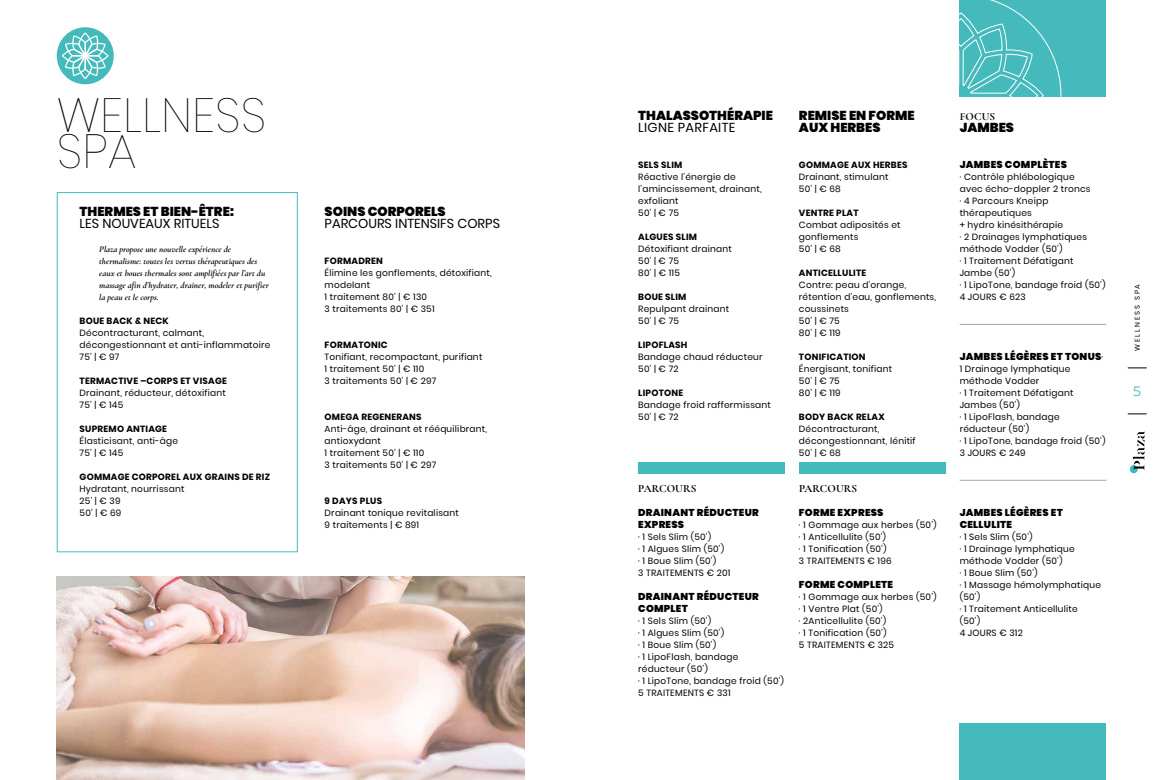
<style>
.page{position:relative;width:1163px;height:780px;background:#fff}
.page>*{position:absolute;margin:0;border:0;box-sizing:border-box;transform-origin:0 0}
.t1{font:100 48px/36px "Poppins";color:#000}
.t2{font:14px "Canaro Light DEMO";color:#45babd}
.t3{font:900 13px/12px "Poppins";color:#000}
.t4{font:13px "Poppins";color:#000}
.t5{font:13px "Poppins";letter-spacing:.025em;color:#000}
.t6{font:700 11px "Cormorant Garamond";letter-spacing:.01em;color:#000}
.t7{font:900 10px/12px "Poppins";letter-spacing:.025em;color:#000}
.t8{font:9px/12px "Poppins";letter-spacing:.025em;color:#000}
.t9{font:700 9px "Poppins";letter-spacing:.025em;color:#000}
.t10{font:italic 700 9px/12px "Cormorant Garamond";color:#000}
.t11{font:7px "Poppins";letter-spacing:.25em;color:#000}
.s1{font-weight:400;font-size:9px}
</style>
<div class="page">
<svg style="left:1129px;top:465px;width:8px;height:8px"></svg>
<svg style="left:1132px;top:432px;width:12px;height:38px"></svg>
<svg style="left:1127px;top:367px;width:19px;height:1px"></svg>
<svg style="left:1127px;top:413px;width:19px;height:1px"></svg>
<div style="left:959px;top:0;width:147px;height:96px;background:#45babd"></div>
<svg style="left:990px;top:0;width:70px;height:97px"></svg>
<svg style="left:959px;top:12px;width:84px;height:85px"></svg>
<div style="left:57px;top:27px;width:57px;height:57px;background:#45babd;border-radius:50%"></div>
<svg style="left:62px;top:32px;width:47px;height:47px"></svg>
<div style="left:959px;top:723px;width:147px;height:57px;background:#45babd"></div>
<div style="left:798px;top:462px;width:147px;height:12px;background:#45babd"></div>
<div style="left:638px;top:462px;width:146px;height:12px;background:#45babd"></div>
<div style="left:57px;top:192px;width:240px;height:360px;border:1px solid #45babd"></div>
<img style="left:57px;top:576px;width:467px;height:204px">
<hr style="left:959px;top:324px;width:147px;height:1px;background:#000">
<hr style="left:959px;top:480px;width:147px;height:1px;background:#000">
<h1 class="t1" style="left:57px;top:97px;width:211px">WELLNESS<br>SPA</h1>
<h3 class="t3" style="left:80px;top:206px;width:156px">THERMES ET BIEN-ÊTRE:</h3>
<h3 class="t4" style="left:80px;top:216px;width:141px">LES NOUVEAUX RITUELS</h3>
<p class="t10" style="left:99px;top:243px;width:171px">Plaza propose une nouvelle expérience de thermalisme: toutes les vertus thérapeutiques des eaux et boues thermales sont amplifiées par l’art du massage afin d’hydrater, drainer, modeler et purifier la peau et le corps.</p>
<p class="t9" style="left:80px;top:316px;width:91px">BOUE BACK &amp; NECK</p>
<p class="t8" style="left:80px;top:327px;width:192px">Décontracturant, calmant, décongestionnant et anti-inflammatoire<br>75’ | € 97</p>
<p class="t9" style="left:80px;top:376px;width:149px">TERMACTIVE –CORPS ET VISAGE</p>
<p class="t8" style="left:80px;top:387px;width:148px">Drainant, réducteur, détoxifiant<br>75’ | € 145</p>
<p class="t9" style="left:80px;top:424px;width:89px">SUPREMO ANTIAGE</p>
<p class="t8" style="left:80px;top:435px;width:100px">Élasticisant, anti-âge<br>75’ | € 145</p>
<p class="t9" style="left:80px;top:472px;width:192px">GOMMAGE CORPOREL AUX GRAINS DE RIZ</p>
<p class="t8" style="left:80px;top:483px;width:106px">Hydratant, nourrissant<br>25’ | € 39<br>50’ | € 69</p>
<h3 class="t3" style="left:324px;top:206px;width:123px">SOINS CORPORELS</h3>
<h3 class="t4" style="left:324px;top:216px;width:177px">PARCOURS INTENSIFS CORPS</h3>
<p class="t9" style="left:324px;top:256px;width:60px">FORMADREN</p>
<p class="t8" style="left:324px;top:267px;width:169px">Élimine les gonflements, détoxifiant, modelant<br>1 traitement 80’ | € 130<br>3 traitements 80’ | € 351</p>
<p class="t9" style="left:324px;top:340px;width:65px">FORMATONIC</p>
<p class="t8" style="left:324px;top:351px;width:159px">Tonifiant, recompactant, purifiant<br>1 traitement 50’ | € 110<br>3 traitements 50’ | € 297</p>
<p class="t9" style="left:324px;top:412px;width:98px">OMEGA REGENERANS</p>
<p class="t8" style="left:324px;top:423px;width:164px">Anti-âge, drainant et rééquilibrant, antioxydant<br>1 traitement 50’ | € 110<br>3 traitements 50’ | € 297</p>
<p class="t9" style="left:324px;top:496px;width:59px">9 DAYS PLUS</p>
<p class="t8" style="left:324px;top:507px;width:136px">Drainant tonique revitalisant<br>9 traitements | € 891</p>
<h3 class="t3" style="left:638px;top:110px;width:136px">THALASSOTHÉRAPIE</h3>
<h3 class="t5" style="left:638px;top:120px;width:99px">LIGNE PARFAITE</h3>
<p class="t9" style="left:638px;top:160px;width:46px">SELS SLIM</p>
<p class="t8" style="left:638px;top:171px;width:125px">Réactive l’énergie de l’amincissement, drainant, exfoliant<br>50’ | € 75</p>
<p class="t9" style="left:638px;top:232px;width:60px">ALGUES SLIM</p>
<p class="t8" style="left:638px;top:243px;width:95px">Détoxifiant drainant<br>50’ | € 75<br>80’ | € 115</p>
<p class="t9" style="left:638px;top:292px;width:50px">BOUE SLIM</p>
<p class="t8" style="left:638px;top:303px;width:92px">Repulpant drainant<br>50’ | € 75</p>
<p class="t9" style="left:638px;top:340px;width:51px">LIPOFLASH</p>
<p class="t8" style="left:638px;top:351px;width:126px">Bandage chaud réducteur<br>50’ | € 72</p>
<p class="t9" style="left:638px;top:388px;width:47px">LIPOTONE</p>
<p class="t8" style="left:638px;top:399px;width:134px">Bandage froid raffermissant<br>50’ | € 72</p>
<h3 class="t3" style="left:798px;top:110px;width:117px">REMISE EN FORME<br>AUX HERBES</h3>
<p class="t9" style="left:798px;top:160px;width:110px">GOMMAGE AUX HERBES</p>
<p class="t8" style="left:798px;top:171px;width:91px">Drainant, stimulant<br>50’ | € 68</p>
<p class="t9" style="left:798px;top:208px;width:61px">VENTRE PLAT</p>
<p class="t8" style="left:798px;top:219px;width:103px">Combat adiposités et gonflements<br>50’ | € 68</p>
<p class="t9" style="left:798px;top:268px;width:69px">ANTICELLULITE</p>
<p class="t8" style="left:798px;top:279px;width:138px">Contre: peau d’orange, rétention d’eau, gonflements, coussinets<br>50’ | € 75<br>80’ | € 119</p>
<p class="t9" style="left:798px;top:352px;width:68px">TONIFICATION</p>
<p class="t8" style="left:798px;top:363px;width:95px">Énergisant, tonifiant<br>50’ | € 75<br>80’ | € 119</p>
<p class="t9" style="left:798px;top:412px;width:87px">BODY BACK RELAX</p>
<p class="t8" style="left:798px;top:423px;width:118px">Décontracturant, décongestionnant, lénitif<br>50’ | € 68</p>
<p class="t6" style="left:638px;top:482px;width:60px">PARCOURS</p>
<p class="t6" style="left:798px;top:482px;width:60px">PARCOURS</p>
<p class="t7" style="left:638px;top:507px;width:122px">DRAINANT RÉDUCTEUR<br>EXPRESS</p>
<p class="t8" style="left:638px;top:531px;width:94px">∙ 1 Sels Slim (50’)<br>∙ 1 Algues Slim (50’)<br>∙ 1 Boue Slim (50’)<br>3 TRAITEMENTS € 201</p>
<p class="t7" style="left:638px;top:591px;width:122px">DRAINANT RÉDUCTEUR<br>COMPLET</p>
<p class="t8" style="left:638px;top:615px;width:147px">∙ 1 Sels Slim (50’)<br>∙ 1 Algues Slim (50’)<br>∙ 1 Boue Slim (50’)<br>∙ 1 LipoFlash, bandage réducteur (50’)<br>∙ 1 LipoTone, bandage froid (50’)<br>5 TRAITEMENTS € 331</p>
<p class="t7" style="left:798px;top:507px;width:86px">FORME EXPRESS</p>
<p class="t8" style="left:798px;top:519px;width:139px">∙ 1 Gommage aux herbes (50’) ∙ 1 Anticellulite (50’)<br>∙ 1 Tonification (50’)<br>3 TRAITEMENTS € 196</p>
<p class="t7" style="left:798px;top:579px;width:96px">FORME COMPLETE</p>
<p class="t8" style="left:798px;top:591px;width:139px">∙ 1 Gommage aux herbes (50’) ∙ 1 Ventre Plat (50’)<br>∙ 2Anticellulite (50’)<br>∙ 1 Tonification (50’)<br>5 TRAITEMENTS € 325</p>
<p class="t6" style="left:959px;top:110px;width:37px">FOCUS</p>
<h3 class="t3" style="left:959px;top:122px;width:56px">JAMBES</h3>
<p class="t7" style="left:959px;top:159px;width:109px">JAMBES COMPLÈTES</p>
<p class="t8" style="left:959px;top:171px;width:147px">∙ Contrôle phlébologique<br>avec écho-doppler 2 troncs<br>∙ 4 Parcours Kneipp thérapeutiques<br>+ hydro kinésithérapie<br>∙ 2 Drainages lymphatiques méthode Vodder (50’)<br>∙ 1 Traitement Défatigant<br>Jambe (50’)<br>∙ 1 LipoTone, bandage froid (50’)<br>4 JOURS € 623</p>
<p class="t7" style="left:959px;top:351px;width:145px">JAMBES LÉGÈRES ET TONUS<span class="s1">∙</span></p>
<p class="t8" style="left:959px;top:363px;width:147px">1 Drainage lymphatique méthode Vodder<br>∙ 1 Traitement Défatigant<br>Jambes (50’)<br>∙ 1 LipoFlash, bandage réducteur (50’)<br>∙ 1 LipoTone, bandage froid (50’)<br>3 JOURS € 249</p>
<p class="t7" style="left:959px;top:507px;width:105px">JAMBES LÉGÈRES ET<br>CELLULITE</p>
<p class="t8" style="left:959px;top:531px;width:143px">∙ 1 Sels Slim (50’)<br>∙ 1 Drainage lymphatique méthode Vodder (50’)<br>∙ 1 Boue Slim (50’)<br>∙ 1 Massage hémolymphatique (50’)<br>∙ 1 Traitement Anticellulite<br>(50’)<br>4 JOURS € 312</p>
<p class="t11" style="left:1133px;top:350px;width:68px;rotate:-90deg">WELLNESS SPA</p>
<h2 class="t2" style="left:1132px;top:385px;width:10px">5</h2>
</div>
